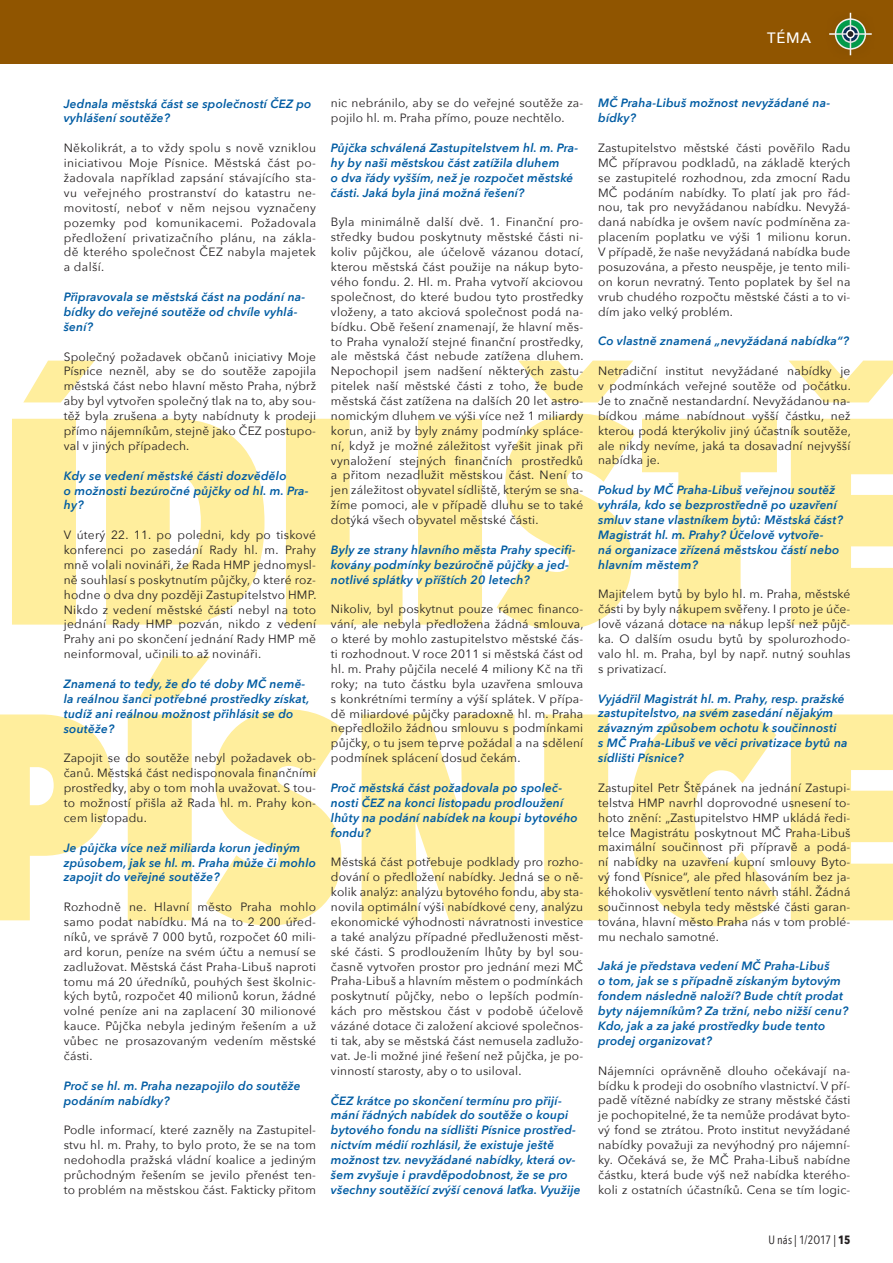
<style>
.page{position:relative;width:893px;height:1263px;background:#fff}
.page>*{position:absolute;margin:0;border:0;box-sizing:border-box;transform-origin:0 0}
.t1{font:500 15px "Avenir Next";color:#fff}
.t2{font:12px/14.9px "Avenir Next";letter-spacing:.015em;color:#231f20;text-align:justify}
.t3{font:italic 600 12px/14.9px "Avenir Next";letter-spacing:.015em;color:#015ca3}
.t4{font:12px "Avenir Next Condensed";color:#231f20}
.s1{font-weight:700}
</style>
<div class="page">
<div style="left:0;top:0;width:893px;height:64px;background:#905500"></div>
<div style="left:824px;top:8px;width:52px;height:52px;background:#231f20;opacity:.75"></div>
<div style="left:847px;top:30px;width:7px;height:8px;background:#231f20;border-radius:50%"></div>
<div style="left:846px;top:30px;width:9px;height:8px;border:2px solid #fff;border-radius:50%"></div>
<svg style="left:0;top:656px;width:893px;height:270px;fill:#ffee9d"></svg>
<svg style="left:12px;top:361px;width:881px;height:269px;fill:#ffee9d"></svg>
<p class="t1" style="left:767px;top:25px;width:46px">TÉMA</p>
<p class="t3" style="left:64px;top:96px;width:249px">Jednala městská část se společností ČEZ po vyhlášení soutěže?</p>
<p class="t2" style="left:64px;top:140px;width:254px">Několikrát, a to vždy spolu s nově vzniklou iniciativou Moje Písnice. Městská část po&shy;žadovala například zapsání stávajícího sta&shy;vu veřejného prostranství do katastru ne&shy;movitostí, neboť v něm nejsou vyznačeny pozemky pod komunikacemi. Požadovala předložení privatizačního plánu, na zákla&shy;dě kterého společnost ČEZ nabyla majetek a další.</p>
<p class="t3" style="left:64px;top:289px;width:243px">Připravovala se městská část na podání na&shy;bídky do veřejné soutěže od chvíle vyhlá&shy;šení?</p>
<p class="t2" style="left:64px;top:348px;width:254px">Společný požadavek občanů iniciativy Moje Písnice nezněl, aby se do soutěže zapojila městská část nebo hlavní město Praha, nýbrž aby byl vytvořen společný tlak na to, aby sou&shy;těž byla zrušena a byty nabídnuty k prodeji přímo nájemníkům, stejně jako ČEZ postupo&shy;val v jiných případech.</p>
<p class="t3" style="left:64px;top:468px;width:246px">Kdy se vedení městské části dozvědělo<br>o možnosti bezúročné půjčky od hl. m. Pra&shy;hy?</p>
<p class="t2" style="left:64px;top:527px;width:254px">V úterý 22. 11. po poledni, kdy po tiskové konferenci po zasedání Rady hl. m. Prahy mně volali novináři, že Rada HMP jednomysl&shy;ně souhlasí s poskytnutím půjčky, o které roz&shy;hodne o dva dny později Zastupitelstvo HMP.<br>Nikdo z vedení městské části nebyl na toto jednání Rady HMP pozván, nikdo z vedení Prahy ani po skončení jednání Rady HMP mě neinformoval, učinili to až novináři.</p>
<p class="t3" style="left:64px;top:676px;width:247px">Znamená to tedy, že do té doby MČ nemě&shy;la reálnou šanci potřebné prostředky získat, tudíž ani reálnou možnost přihlásit se do soutěže?</p>
<p class="t2" style="left:64px;top:750px;width:254px">Zapojit se do soutěže nebyl požadavek ob&shy;čanů. Městská část nedisponovala finančními prostředky, aby o tom mohla uvažovat. S tou&shy;to možností přišla až Rada hl. m. Prahy kon&shy;cem listopadu.</p>
<p class="t3" style="left:64px;top:840px;width:254px">Je půjčka více než miliarda korun jediným způsobem, jak se hl. m. Praha může či mohlo zapojit do veřejné soutěže?</p>
<p class="t2" style="left:64px;top:899px;width:254px">Rozhodně ne. Hlavní město Praha mohlo samo podat nabídku. Má na to 2 200 úřed&shy;níků, ve správě 7 000 bytů, rozpočet 60 mili&shy;ard korun, peníze na svém účtu a nemusí se zadlužovat. Městská část Praha-Libuš naproti tomu má 20 úředníků, pouhých šest školnic&shy;kých bytů, rozpočet 40 milionů korun, žádné volné peníze ani na zaplacení 30 milionové kauce. Půjčka nebyla jediným řešením a už vůbec ne prosazovaným vedením městské části.</p>
<p class="t3" style="left:64px;top:1078px;width:238px">Proč se hl. m. Praha nezapojilo do soutěže podáním nabídky?</p>
<p class="t2" style="left:64px;top:1122px;width:254px">Podle informací, které zazněly na Zastupitel&shy;stvu hl. m. Prahy, to bylo proto, že se na tom nedohodla pražská vládní koalice a jediným průchodným řešením se jevilo přenést ten&shy;to problém na městskou část. Fakticky přitom</p>
<p class="t2" style="left:331px;top:95px;width:254px">nic nebránilo, aby se do veřejné soutěže za&shy;pojilo hl. m. Praha přímo, pouze nechtělo.</p>
<p class="t3" style="left:331px;top:140px;width:249px">Půjčka schválená Zastupitelstvem hl. m. Pra&shy;hy by naši městskou část zatížila dluhem<br>o dva řády vyšším, než je rozpočet městské části. Jaká byla jiná možná řešení?</p>
<p class="t2" style="left:331px;top:214px;width:254px">Byla minimálně další dvě. 1. Finanční pro&shy;středky budou poskytnuty městské části ni&shy;koliv půjčkou, ale účelově vázanou dotací, kterou městská část použije na nákup byto&shy;vého fondu. 2. Hl. m. Praha vytvoří akciovou společnost, do které budou tyto prostředky vloženy, a tato akciová společnost podá na&shy;bídku. Obě řešení znamenají, že hlavní měs&shy;to Praha vynaloží stejné finanční prostředky, ale městská část nebude zatížena dluhem.<br>Nepochopil jsem nadšení některých zastu&shy;pitelek naší městské části z toho, že bude městská část zatížena na dalších 20 let astro&shy;nomickým dluhem ve výši více než 1 miliardy korun, aniž by byly známy podmínky spláce&shy;ní, když je možné záležitost vyřešit jinak při vynaložení stejných finančních prostředků a přitom nezadlužit městskou část. Není to jen záležitost obyvatel sídliště, kterým se sna&shy;žíme pomoci, ale v případě dluhu se to také dotýká všech obyvatel městské části.</p>
<p class="t3" style="left:331px;top:542px;width:246px">Byly ze strany hlavního města Prahy specifi&shy;kovány podmínky bezúročně půjčky a jed&shy;notlivé splátky v příštích 20 letech?</p>
<p class="t2" style="left:331px;top:601px;width:254px">Nikoliv, byl poskytnut pouze rámec financo&shy;vání, ale nebyla předložena žádná smlouva, o které by mohlo zastupitelstvo městské čás&shy;ti rozhodnout. V roce 2011 si městská část od hl. m. Prahy půjčila necelé 4 miliony Kč na tři roky; na tuto částku byla uzavřena smlouva s konkrétními termíny a výší splátek. V přípa&shy;dě miliardové půjčky paradoxně hl. m. Praha nepředložilo žádnou smlouvu s podmínkami půjčky, o tu jsem teprve požádal a na sdělení podmínek splácení dosud čekám.</p>
<p class="t3" style="left:331px;top:780px;width:248px">Proč městská část požadovala po společ&shy;nosti ČEZ na konci listopadu prodloužení lhůty na podání nabídek na koupi bytového fondu?</p>
<p class="t2" style="left:331px;top:854px;width:254px">Městská část potřebuje podklady pro rozho&shy;dování o předložení nabídky. Jedná se o ně&shy;kolik analýz: analýzu bytového fondu, aby sta&shy;novila optimální výši nabídkové ceny, analýzu ekonomické výhodnosti návratnosti investice a také analýzu případné předluženosti měst&shy;ské části. S prodloužením lhůty by byl sou&shy;časně vytvořen prostor pro jednání mezi MČ Praha-Libuš a hlavním městem o podmínkách poskytnutí půjčky, nebo o lepších podmín&shy;kách pro městskou část v podobě účelově vázáné dotace či založení akciové společnos&shy;ti tak, aby se městská část nemusela zadlužo&shy;vat. Je-li možné jiné řešení než půjčka, je po&shy;vinností starosty, aby o to usiloval.</p>
<p class="t3" style="left:331px;top:1092px;width:251px">ČEZ krátce po skončení termínu pro přijí&shy;mání řádných nabídek do soutěže o koupi bytového fondu na sídlišti Písnice prostřed&shy;nictvím médií rozhlásil, že existuje ještě možnost tzv. nevyžádané nabídky, která ov&shy;šem zvyšuje i pravděpodobnost, že se pro všechny soutěžící zvýší cenová laťka. Využije</p>
<p class="t3" style="left:598px;top:95px;width:234px">MČ Praha-Libuš možnost nevyžádané na&shy;bídky?</p>
<p class="t2" style="left:598px;top:140px;width:254px">Zastupitelstvo městské části pověřilo Radu MČ přípravou podkladů, na základě kterých se zastupitelé rozhodnou, zda zmocní Radu MČ podáním nabídky. To platí jak pro řád&shy;nou, tak pro nevyžádanou nabídku. Nevyžá&shy;daná nabídka je ovšem navíc podmíněna za&shy;placením poplatku ve výši 1 milionu korun.<br>V případě, že naše nevyžádaná nabídka bude posuzována, a přesto neuspěje, je tento mili&shy;on korun nevratný. Tento poplatek by šel na vrub chudého rozpočtu městské části a to vi&shy;dím jako velký problém.</p>
<p class="t3" style="left:598px;top:333px;width:252px">Co vlastně znamená „nevyžádaná nabídka“?</p>
<p class="t2" style="left:598px;top:363px;width:254px">Netradiční institut nevyžádané nabídky je v podmínkách veřejné soutěže od počátku.<br>Je to značně nestandardní. Nevyžádanou na&shy;bídkou máme nabídnout vyšší částku, než kterou podá kterýkoliv jiný účastník soutěže, ale nikdy nevíme, jaká ta dosavadní nejvyšší nabídka je.</p>
<p class="t3" style="left:598px;top:482px;width:246px">Pokud by MČ Praha-Libuš veřejnou soutěž vyhrála, kdo se bezprostředně po uzavření smluv stane vlastníkem bytů: Městská část?<br>Magistrát hl. m. Prahy? Účelově vytvoře-<br>ná organizace zřízená městskou částí nebo hlavním městem?</p>
<p class="t2" style="left:598px;top:586px;width:254px">Majitelem bytů by bylo hl. m. Praha, městské části by byly nákupem svěřeny. I proto je úče&shy;lově vázaná dotace na nákup lepší než půjč&shy;ka. O dalším osudu bytů by spolurozhodo&shy;valo hl. m. Praha, byl by např. nutný souhlas s privatizací.</p>
<p class="t3" style="left:598px;top:691px;width:251px">Vyjádřil Magistrát hl. m. Prahy, resp. pražské zastupitelstvo, na svém zasedání nějakým závazným způsobem ochotu k součinnosti<br>s MČ Praha-Libuš ve věci privatizace bytů na sídlišti Písnice?</p>
<p class="t2" style="left:598px;top:780px;width:254px">Zastupitel Petr Štěpánek na jednání Zastupi&shy;telstva HMP navrhl doprovodné usnesení to&shy;hoto znění: „Zastupitelstvo HMP ukládá ředi&shy;telce Magistrátu poskytnout MČ Praha-Libuš maximální součinnost při přípravě a podá&shy;ní nabídky na uzavření kupní smlouvy Byto&shy;vý fond Písnice“, ale před hlasováním bez ja&shy;kéhokoliv vysvětlení tento návrh stáhl. Žádná součinnost nebyla tedy městské části garan&shy;tována, hlavní město Praha nás v tom problé&shy;mu nechalo samotné.</p>
<p class="t3" style="left:598px;top:958px;width:252px">Jaká je představa vedení MČ Praha-Libuš<br>o tom, jak se s případně získaným bytovým fondem následně naloží? Bude chtít prodat byty nájemníkům? Za tržní, nebo nižší cenu?<br>Kdo, jak a za jaké prostředky bude tento prodej organizovat?</p>
<p class="t2" style="left:598px;top:1062px;width:254px">Nájemníci oprávněně dlouho očekávají na&shy;bídku k prodeji do osobního vlastnictví. V pří&shy;padě vítězné nabídky ze strany městské části je pochopitelné, že ta nemůže prodávat byto&shy;vý fond se ztrátou. Proto institut nevyžádané nabídky považuji za nevýhodný pro nájemní&shy;ky. Očekává se, že MČ Praha-Libuš nabídne částku, která bude výš než nabídka kterého&shy;koli z ostatních účastníků. Cena se tím logic-</p>
<p class="t4" style="left:768px;top:1230px;width:84px">U nás | 1/2O17 | <span class="s1">15</span></p>
</div>
